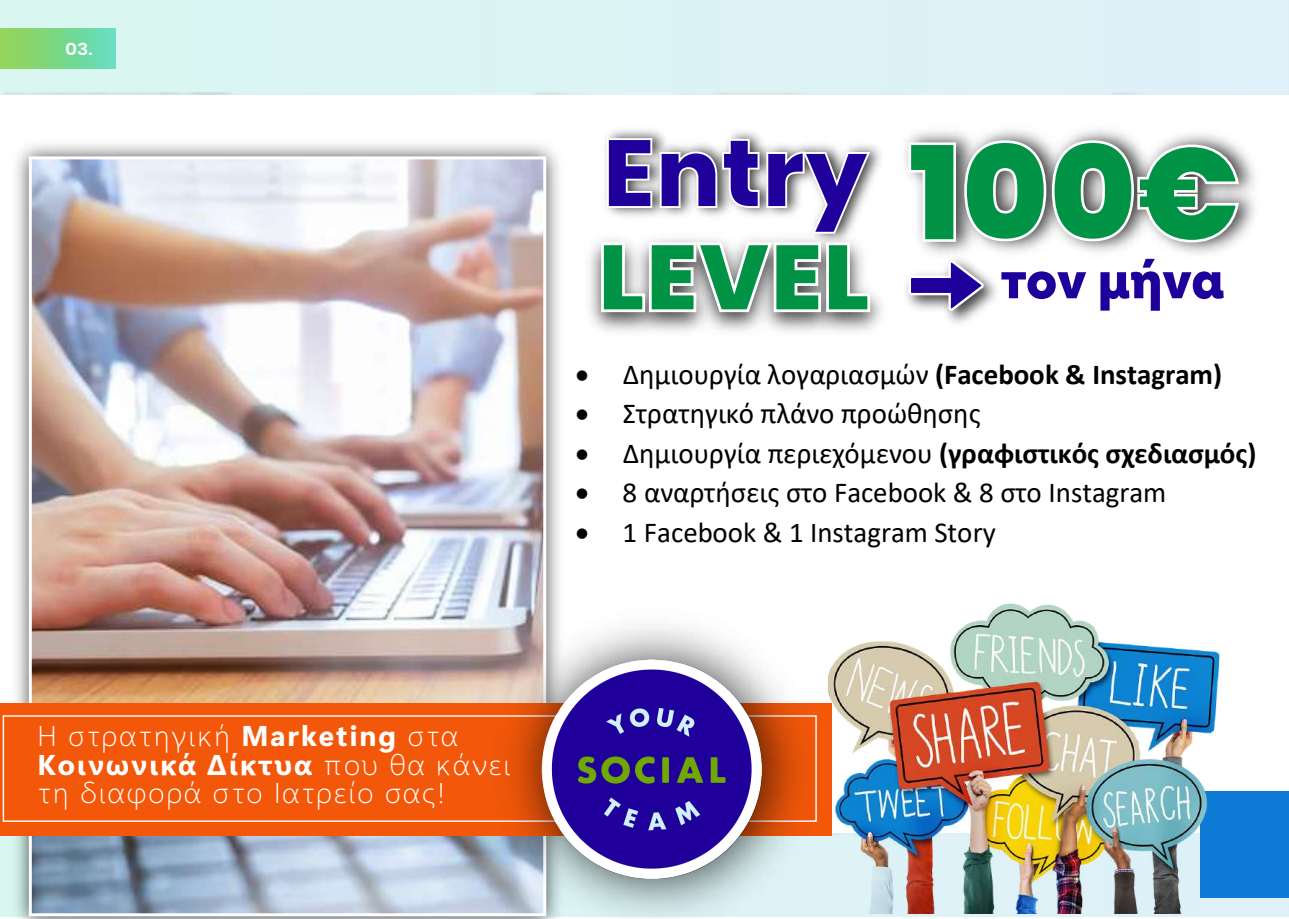
<style>
.page{position:relative;width:1289px;height:919px;background:#fff}
.page>*{position:absolute;margin:0;border:0;box-sizing:border-box;transform-origin:0 0}
.t1{font:800 96.3px "Poppins";color:#20009b}
.t2{font:900 94.5px "Poppins";color:#009345}
.t3{font:800 50.4px "Objektiv Mk 1";letter-spacing:-.02em;color:#20009b}
.t4{font:28.95px "Calibri";color:#000}
.t5{font:700 28.95px "Calibri";color:#000}
.t6{font:28.5px/28.5px "Segoe UI Variable";letter-spacing:.065em;color:#fff}
.t7{font:600 16.5px "Poppins";color:#fff;scale:1.13 1}
.s1{font-weight:900;font-size:132.3px;color:#009345}
.s2{font-weight:700}
.s3{font-weight:400}
</style>
<div class="page">
<div style="left:0;top:0;width:1288px;height:916px;background:#dcf3f5"></div>
<div style="left:0;top:29px;width:115px;height:39px;background:linear-gradient(to right,#95d353,#61ddbe)"></div>
<div style="left:0;top:95px;width:1288px;height:737px;background:#fff"></div>
<img style="left:2px;top:144px;width:557px;height:774px">
<img style="left:33px;top:160px;width:509px;height:752px">
<div style="left:29px;top:156px;width:517px;height:760px;border:3px solid #fff"></div>
<div style="left:0;top:702px;width:831px;height:133px;background:#f2570a"></div>
<img style="left:605px;top:130px;width:276px;height:72px">
<svg style="left:606px;top:137px;width:265px;height:74px"></svg>
<div style="left:1200px;top:791px;width:88px;height:107px;background:#0d7bd6"></div>
<img style="left:904px;top:129px;width:351px;height:125px">
<svg style="left:907px;top:139px;width:333px;height:105px"></svg>
<img style="left:836px;top:603px;width:384px;height:310px">
<img style="left:478px;top:592px;width:358px;height:326px">
<img style="left:541px;top:659px;width:220px;height:219px">
<img style="left:904px;top:248px;width:103px;height:76px">
<svg style="left:907px;top:258px;width:78px;height:55px"></svg>
<img style="left:589px;top:211px;width:293px;height:121px">
<svg style="left:599px;top:241px;width:272px;height:72px"></svg>
<p class="t7" style="left:65px;top:39px;width:26px">03.</p>
<h1 class="t1" style="left:602px;top:117px;width:640px">Entry <span class="s1">100€</span></h1>
<h2 class="t2" style="left:597px;top:223px;width:274px">LEVEL</h2>
<h3 class="t3" style="left:1000px;top:243px;width:225px">τον μήνα</h3>
<p class="t4" style="left:575px;top:354px;width:648px">• Δημιουργία λογαριασμών <span class="s2">(Facebook &amp; Instagram)</span></p>
<p class="t4" style="left:575px;top:393px;width:406px">• Στρατηγικό πλάνο προώθησης</p>
<p class="t5" style="left:575px;top:432px;width:682px">• <span class="s3">Δημιουργία περιεχόμενου</span> (γραφιστικός σχεδιασμός)</p>
<p class="t4" style="left:575px;top:472px;width:592px">• 8 αναρτήσεις στο Facebook &amp; 8 στο Instagram</p>
<p class="t4" style="left:575px;top:512px;width:422px">• 1 Facebook &amp; 1 Instagram Story</p>
<p class="t6" style="left:37px;top:721px;width:474px">Η στρατηγική Marketing στα<br>Κοινωνικά Δίκτυα που θα κάνει τη διαφορά στο Ιατρείο σας!</p>
</div>
